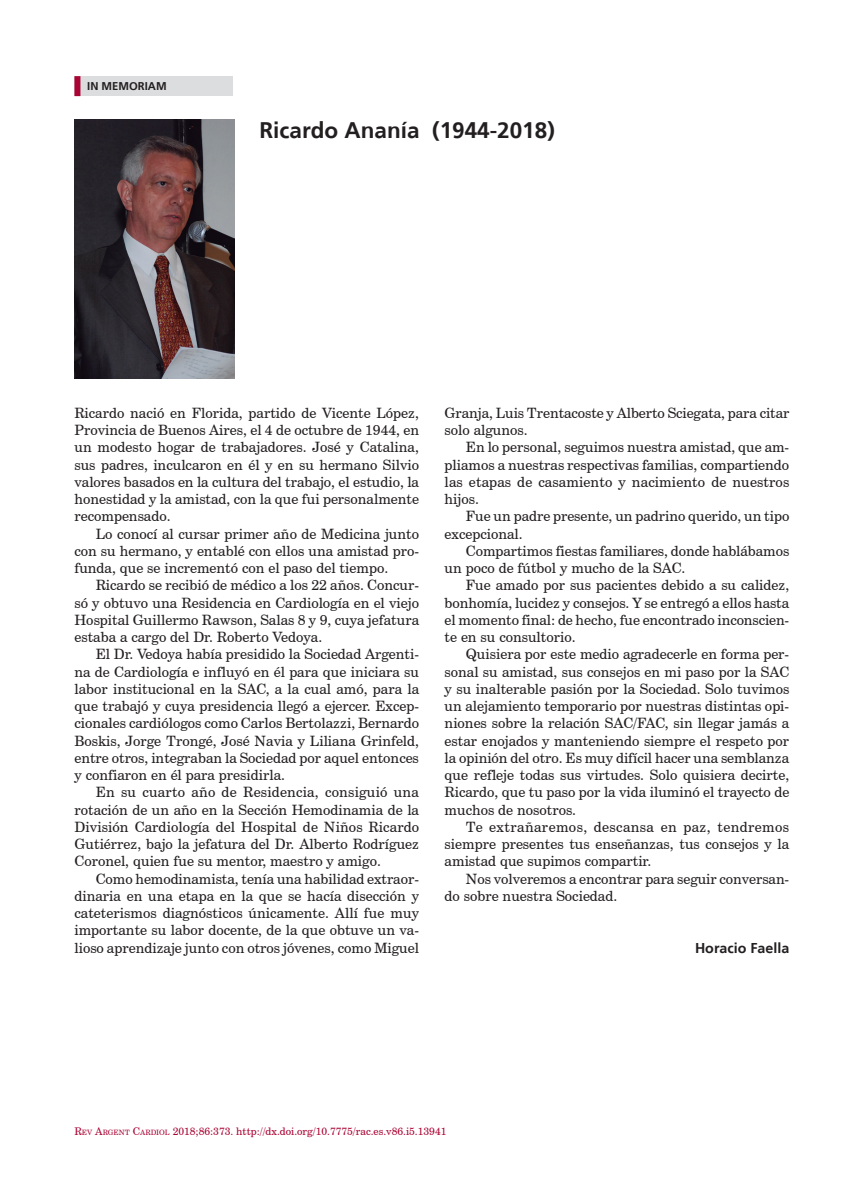
<style>
.page{position:relative;width:851px;height:1191px;background:#fff}
.page>*{position:absolute;margin:0;border:0;box-sizing:border-box;transform-origin:0 0}
.titulo{font:700 22.5px "Frutiger";color:#231f20}
.texto{font:14.25px/17.2px "Century Schoolbook BT";color:#231f20;text-align:justify}
.texto1{font:14.25px/17.2px "Century Schoolbook BT";color:#231f20;text-align:justify}
.firma{font:700 14.25px "Frutiger";color:#231f20}
.seccion{font:700 11.25px "Frutiger";color:#231f20}
.pie_-_color{font:10.5px "Century Schoolbook BT";color:#ab0333}
.t1{font:300 10.5px "Frutiger";color:#231f20}
.s1{font-style:inherit}
.s2{font-size:7.35px}
</style>
<div class="page">
<div style="left:74px;top:76px;width:159px;height:20px;background:#dcdddf"></div>
<div style="left:74px;top:76px;width:6px;height:20px;background:#ab0333"></div>
<img style="left:74px;top:119px;width:160px;height:259px">
<p class="t1" style="left:74px;top:76px;width:74px">?????? / ?????.</p>
<p class="seccion" style="left:87px;top:79px;width:81px">IN MEMORIAM</p>
<p class="titulo" style="left:259px;top:117px;width:297px">Ricardo Ananía (1944-2018)</p>
<p class="texto1" style="left:74px;top:404px;width:346px">Ricardo nació en Florida, partido de Vicente López, Provincia de Buenos Aires, el 4 de octubre de 1944, en un modesto hogar de trabajadores. José y Catalina, sus padres, inculcaron en él y en su hermano Silvio valores basados en la cultura del trabajo, el estudio, la honestidad y la amistad, con la que fui personalmente recompensado.</p>
<p class="texto" style="left:74px;top:524px;width:346px;text-indent:21px">Lo conocí al cursar primer año de Medicina junto con su hermano, y entablé con ellos una amistad pro&shy;funda, que se incrementó con el paso del tiempo.</p>
<p class="texto" style="left:74px;top:576px;width:346px;text-indent:21px">Ricardo se recibió de médico a los 22 años. Concur&shy;só y obtuvo una Residencia en Cardiología en el viejo Hospital Guillermo Rawson, Salas 8 y 9, cuya jefatura estaba a cargo del Dr. Roberto Vedoya.</p>
<p class="texto" style="left:74px;top:645px;width:346px;text-indent:21px">El Dr. Vedoya había presidido la Sociedad Argenti&shy;na de Cardiología e influyó en él para que iniciara su labor institucional en la SAC, a la cual amó, para la que trabajó y cuya presidencia llegó a ejercer. Excep&shy;cionales cardiólogos como Carlos Bertolazzi, Bernardo Boskis, Jorge Trongé, José Navia y Liliana Grinfeld, entre otros, integraban la Sociedad por aquel entonces y confiaron en él para presidirla.</p>
<p class="texto" style="left:74px;top:783px;width:346px;text-indent:21px">En su cuarto año de Residencia, consiguió una rotación de un año en la Sección Hemodinamia de la División Cardiología del Hospital de Niños Ricardo Gutiérrez, bajo la jefatura del Dr. Alberto Rodríguez Coronel, quien fue su mentor, maestro y amigo.</p>
<p class="texto" style="left:74px;top:869px;width:346px;text-indent:21px">Como hemodinamista, tenía una habilidad extraor&shy;dinaria en una etapa en la que se hacía disección y cateterismos diagnósticos únicamente. Allí fue muy importante su labor docente, de la que obtuve un va&shy;lioso aprendizaje junto con otros jóvenes, como Miguel</p>
<p class="texto" style="left:444px;top:404px;width:346px">Granja, Luis Trentacoste y Alberto Sciegata, para citar solo algunos.</p>
<p class="texto" style="left:444px;top:438px;width:346px;text-indent:21px">En lo personal, seguimos nuestra amistad, que am&shy;pliamos a nuestras respectivas familias, compartiendo las etapas de casamiento y nacimiento de nuestros hijos.</p>
<p class="texto" style="left:444px;top:507px;width:346px;text-indent:21px">Fue un padre presente, un padrino querido, un tipo excepcional.</p>
<p class="texto" style="left:444px;top:542px;width:346px;text-indent:21px">Compartimos fiestas familiares, donde hablábamos un poco de fútbol y mucho de la SAC.</p>
<p class="texto" style="left:444px;top:576px;width:346px;text-indent:21px">Fue amado por sus pacientes debido a su calidez, bonhomía, lucidez y consejos. Y se entregó a ellos hasta el momento final: de hecho, fue encontrado inconscien&shy;te en su consultorio.</p>
<p class="texto" style="left:444px;top:645px;width:346px;text-indent:21px">Quisiera por este medio agradecerle en forma per&shy;sonal su amistad, sus consejos en mi paso por la SAC y su inalterable pasión por la Sociedad. Solo tuvimos un alejamiento temporario por nuestras distintas opi&shy;niones sobre la relación SAC/FAC, sin llegar jamás a estar enojados y manteniendo siempre el respeto por la opinión del otro. Es muy difícil hacer una semblanza que refleje todas sus virtudes. Solo quisiera decirte, Ricardo, que tu paso por la vida iluminó el trayecto de muchos de nosotros.</p>
<p class="texto" style="left:444px;top:818px;width:346px;text-indent:21px">Te extrañaremos, descansa en paz, tendremos siempre presentes tus enseñanzas, tus consejos y la amistad que supimos compartir.</p>
<p class="texto" style="left:444px;top:869px;width:346px;text-indent:21px">Nos volveremos a encontrar para seguir conversan&shy;do sobre nuestra Sociedad.</p>
<p class="firma" style="left:695px;top:939px;width:96px">Horacio Faella</p>
<p class="pie_-_color" style="left:74px;top:1125px;width:373px"><span class="s1">R</span><span class="s2">EV</span> <span class="s1">A</span><span class="s2">RGENT</span> <span class="s1">C</span><span class="s2">ARDIOL</span> 2018;86:373. http://dx.doi.org/10.7775/rac.es.v86.i5.13941</p>
</div>
